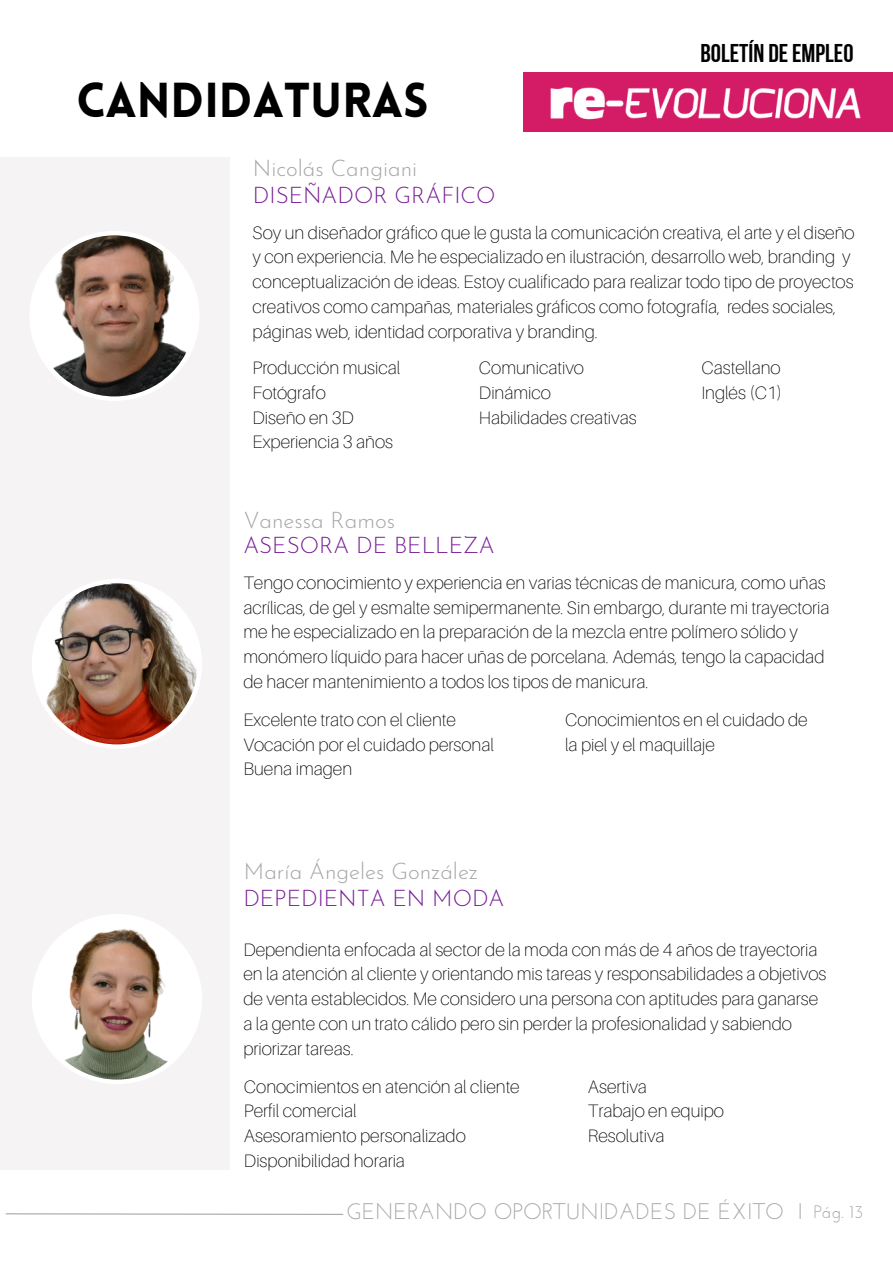
<style>
.page{position:relative;width:893px;height:1264px;background:#fff}
.page>*{position:absolute;margin:0;border:0;box-sizing:border-box;transform-origin:0 0}
.t1{font:900 48px "Lovelo";color:#000}
.t2{font:25.65px "Bebas Neue Cyrillic";color:#000}
.t3{font:300 22.5px "Josefin Sans";color:#781b94}
.t4{font:300 22.5px "Josefin Sans";color:#a6a6a6}
.t5{font:22.5px "Josefin Sans";color:#a6a6a6}
.t6{font:100 18px/24.8px "Aileron";color:#000}
.s1{font-size:18px}
</style>
<div class="page">
<div style="left:0;top:157px;width:229px;height:1012px;background:#f5f3f3"></div>
<div style="left:29px;top:231px;width:171px;height:170px;background:#fff;border-radius:50%"></div>
<img style="left:34px;top:235px;width:161px;height:161px;border-radius:50%">
<div style="left:32px;top:578px;width:170px;height:171px;background:#fff;border-radius:50%"></div>
<img style="left:36px;top:583px;width:161px;height:161px;border-radius:50%">
<div style="left:32px;top:913px;width:170px;height:171px;background:#fff;border-radius:50%"></div>
<img style="left:36px;top:918px;width:161px;height:161px;border-radius:50%">
<div style="left:523px;top:73px;width:369px;height:59px;background:#d41b65"></div>
<img style="left:550px;top:87px;width:311px;height:33px">
<svg style="left:5px;top:1213px;width:339px;height:2px"></svg>
<h1 class="t1" style="left:77px;top:81px;width:353px">CANDIDATURAS</h1>
<p class="t4" style="left:253px;top:159px;width:166px">Nicolás Cangiani</p>
<p class="t3" style="left:253px;top:186px;width:244px">DISEÑADOR GRÁFICO</p>
<h2 class="t2" style="left:700px;top:43px;width:154px">BOLETÍN DEEMPLEO</h2>
<p class="t6" style="left:252px;top:219px;width:603px">Soy un diseñador gráfico que le gusta la comunicación creativa, el arte y el diseño y con experiencia. Me he especializado en ilustración, desarrollo web, branding y conceptualización de ideas. Estoy cualificado para realizar todo tipo de proyectos creativos como campañas, materiales gráficos como fotografía, redes sociales, páginas web, identidad corporativa y branding.</p>
<p class="t6" style="left:252px;top:355px;width:149px">Producción musical<br>Fotógrafo<br>Diseño en 3D<br>Experiencia 3 años</p>
<p class="t6" style="left:479px;top:355px;width:159px">Comunicativo<br>Dinámico<br>Habilidades creativas</p>
<p class="t6" style="left:701px;top:355px;width:82px">Castellano<br>Inglés (C1)</p>
<p class="t4" style="left:244px;top:511px;width:153px">Vanessa Ramos</p>
<p class="t3" style="left:243px;top:536px;width:253px">ASESORA DE BELLEZA</p>
<p class="t6" style="left:243px;top:570px;width:587px">Tengo conocimiento y experiencia en varias técnicas de manicura, como uñas acrílicas, de gel y esmalte semipermanente. Sin embargo, durante mi trayectoria me he especializado en la preparación de la mezcla entre polímero sólido y monómero líquido para hacer uñas de porcelana. Además, tengo la capacidad de hacer mantenimiento a todos los tipos de manicura.</p>
<p class="t6" style="left:243px;top:706px;width:252px">Excelente trato con el cliente<br>Vocación por el cuidado personal<br>Buena imagen</p>
<p class="t6" style="left:565px;top:706px;width:244px">Conocimientos en el cuidado de la piel y el maquillaje</p>
<p class="t4" style="left:244px;top:861px;width:235px">María Ángeles González</p>
<p class="t3" style="left:243px;top:888px;width:262px">DEPEDIENTA EN MODA</p>
<p class="t6" style="left:243px;top:936px;width:584px">Dependienta enfocada al sector de la moda con más de 4 años de trayectoria en la atención al cliente y orientando mis tareas y responsabilidades a objetivos de venta establecidos. Me considero una persona con aptitudes para ganarse a la gente con un trato cálido pero sin perder la profesionalidad y sabiendo priorizar tareas.</p>
<p class="t6" style="left:244px;top:1073px;width:277px">Conocimientos en atención al cliente<br>Perfil comercial<br>Asesoramiento personalizado<br>Disponibilidad horaria</p>
<p class="t6" style="left:588px;top:1073px;width:138px">Asertiva<br>Trabajo en equipo<br>Resolutiva</p>
<p class="t5" style="left:346px;top:1202px;width:518px">GENERANDO OPORTUNIDADES DE ÉXITO I <span class="s1">Pág. 13</span></p>
</div>
